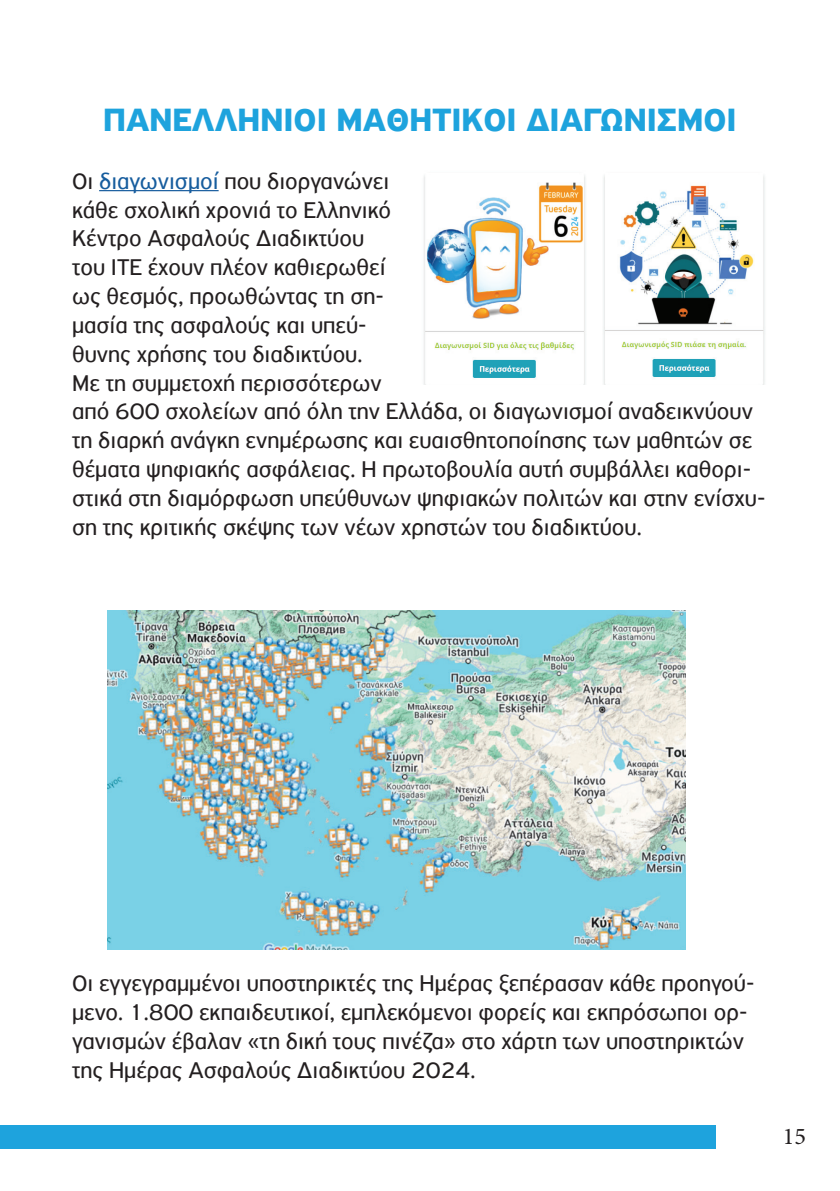
<style>
.page{position:relative;width:840px;height:1191px;background:#fff}
.page>*{position:absolute;margin:0;border:0;box-sizing:border-box;transform-origin:0 0}
.t1{font:700 34px "PF Highway Sans Pro";color:#1ea3dd}
.t2{font:24px/28.8px "PF Highway Sans Pro";color:#231f20}
.t3{font:24px "Minion Pro";color:#231f20}
.s1{color:#175d9e}
</style>
<div class="page">
<div style="left:0;top:1125px;width:714px;height:23px;background:#1ea3dd"></div>
<hr style="left:99px;top:190px;width:119px;height:1px;background:#175d9e">
<img style="left:424px;top:175px;width:341px;height:209px">
<img style="left:108px;top:610px;width:576px;height:339px">
<h1 class="t1" style="left:103px;top:100px;width:630px">ΠΑΝΕΛΛΉΝΙΟΙ ΜΑΘΗΤΙΚΟΊ ΔΙΑΓΩΝΙΣΜΟΊ</h1>
<p class="t2" style="left:72px;top:166px;width:694px">Οι <span class="s1">διαγωνισμοί</span> που διοργανώνει<br>κάθε σχολική χρονιά το Ελληνικό<br>Κέντρο Ασφαλούς Διαδικτύου<br>του ΙΤΕ έχουν πλέον καθιερωθεί<br>ως θεσμός, προωθώντας τη ση-<br>μασία της ασφαλούς και υπεύ-<br>θυνης χρήσης του διαδικτύου.<br>Με τη συμμετοχή περισσότερων<br>από 600 σχολείων από όλη την Ελλάδα, οι διαγωνισμοί αναδεικνύουν τη διαρκή ανάγκη ενημέρωσης και ευαισθητοποίησης των μαθητών σε θέματα ψηφιακής ασφάλειας. Η πρωτοβουλία αυτή συμβάλλει καθορι&shy;στικά στη διαμόρφωση υπεύθυνων ψηφιακών πολιτών και στην ενίσχυ&shy;ση της κριτικής σκέψης των νέων χρηστών του διαδικτύου.</p>
<p class="t2" style="left:72px;top:969px;width:683px">Οι εγγεγραμμένοι υποστηρικτές της Ημέρας ξεπέρασαν κάθε προηγού&shy;μενο. 1.800 εκπαιδευτικοί, εμπλεκόμενοι φορείς και εκπρόσωποι ορ&shy;γανισμών έβαλαν «τη δική τους πινέζα» στο χάρτη των υποστηρικτών της Ημέρας Ασφαλούς Διαδικτύου 2024.</p>
<p class="t3" style="left:782px;top:1119px;width:25px">15</p>
</div>
